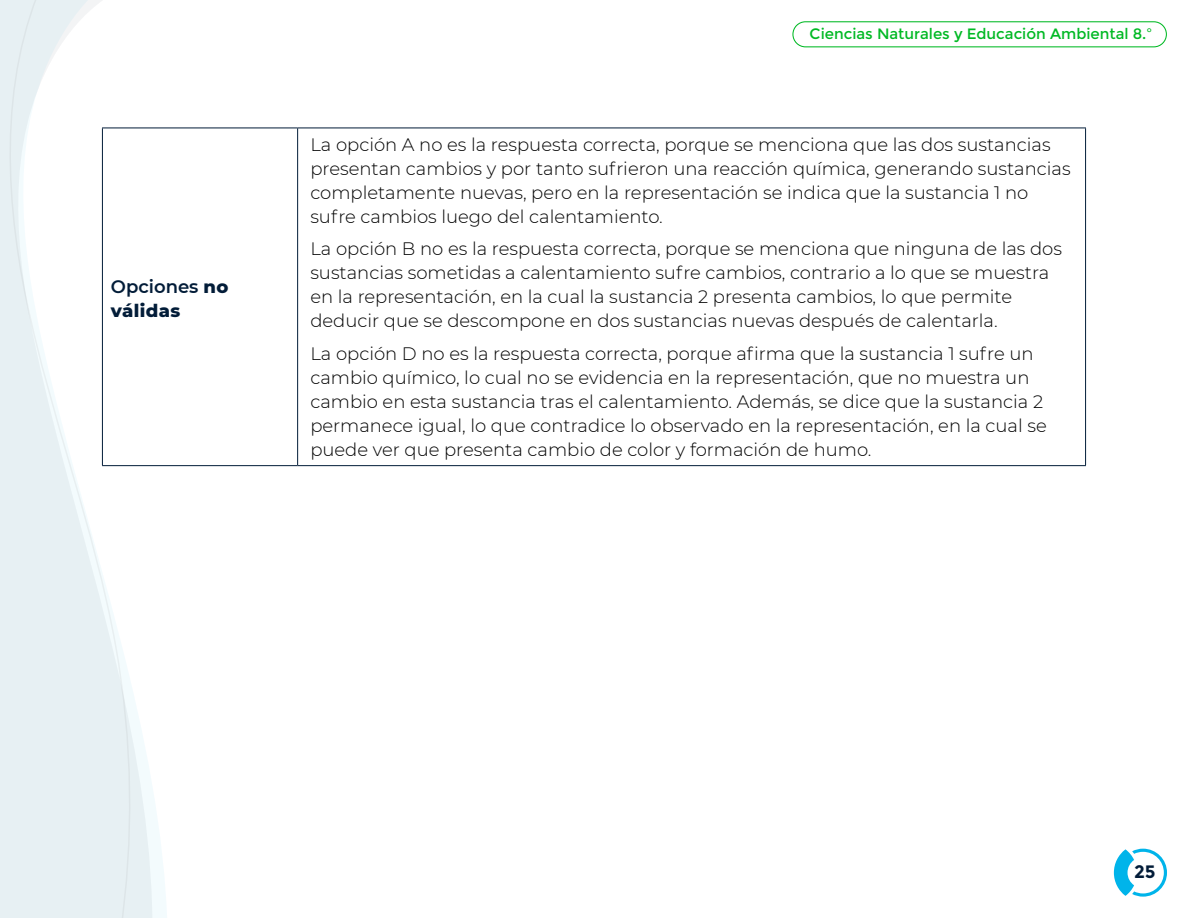
<style>
.page{position:relative;width:1188px;height:918px;background:#fff}
.page>*{position:absolute;margin:0;border:0;box-sizing:border-box;transform-origin:0 0}
.Texto_especificacion{font:300 18px/24px "Montserrat";color:#000}
.Encabezado_especific{font:800 18px/24px "Montserrat";letter-spacing:.02em;color:#021c38}
.t1{font:700 18px "Montserrat";color:#021c38}
.t2{font:15px "Montserrat";color:#00b924}
.s1{font-weight:600}
</style>
<div class="page">
<svg style="left:1114px;top:849px;width:53px;height:48px"></svg>
<svg style="left:152px;top:127px;width:16px;height:791px"></svg>
<svg style="left:0;top:0;width:152px;height:918px;fill:#e7f0f3"></svg>
<svg style="left:9px;top:0;width:121px;height:918px"></svg>
<div style="left:792px;top:21px;width:375px;height:26px;border:1px solid #00b924;border-radius:13px"></div>
<div style="left:102px;top:128px;width:196px;height:338px;background:#fff"></div>
<hr style="left:102px;top:128px;width:196px;height:1px;background:#021c38">
<hr style="left:102px;top:128px;width:1px;height:337px;background:#021c38">
<hr style="left:298px;top:128px;width:788px;height:1px;background:#021c38">
<hr style="left:297px;top:128px;width:1px;height:337px;background:#021c38">
<hr style="left:1085px;top:128px;width:1px;height:337px;background:#021c38">
<hr style="left:102px;top:465px;width:196px;height:1px;background:#021c38">
<hr style="left:298px;top:465px;width:788px;height:1px;background:#021c38">
<p class="Encabezado_especific" style="left:111px;top:274px;width:119px"><span class="s1">Opciones</span> no válidas</p>
<p class="t2" style="left:810px;top:25px;width:344px">Ciencias Naturales y Educación Ambiental 8.º</p>
<p class="Texto_especificacion" style="left:310px;top:132px;width:762px">La opción A no es la respuesta correcta, porque se menciona que las dos sustancias presentan cambios y por tanto sufrieron una reacción química, generando sustancias completamente nuevas, pero en la representación se indica que la sustancia 1 no sufre cambios luego del calentamiento.</p>
<p class="Texto_especificacion" style="left:310px;top:236px;width:753px">La opción B no es la respuesta correcta, porque se menciona que ninguna de las dos sustancias sometidas a calentamiento sufre cambios, contrario a lo que se muestra en la representación, en la cual la sustancia 2 presenta cambios, lo que permite deducir que se descompone en dos sustancias nuevas después de calentarla.</p>
<p class="Texto_especificacion" style="left:310px;top:341px;width:738px">La opción D no es la respuesta correcta, porque afirma que la sustancia 1 sufre un cambio químico, lo cual no se evidencia en la representación, que no muestra un cambio en esta sustancia tras el calentamiento. Además, se dice que la sustancia 2 permanece igual, lo que contradice lo observado en la representación, en la cual se puede ver que presenta cambio de color y formación de humo.</p>
<p class="t1" style="left:1134px;top:861px;width:23px">25</p>
</div>
